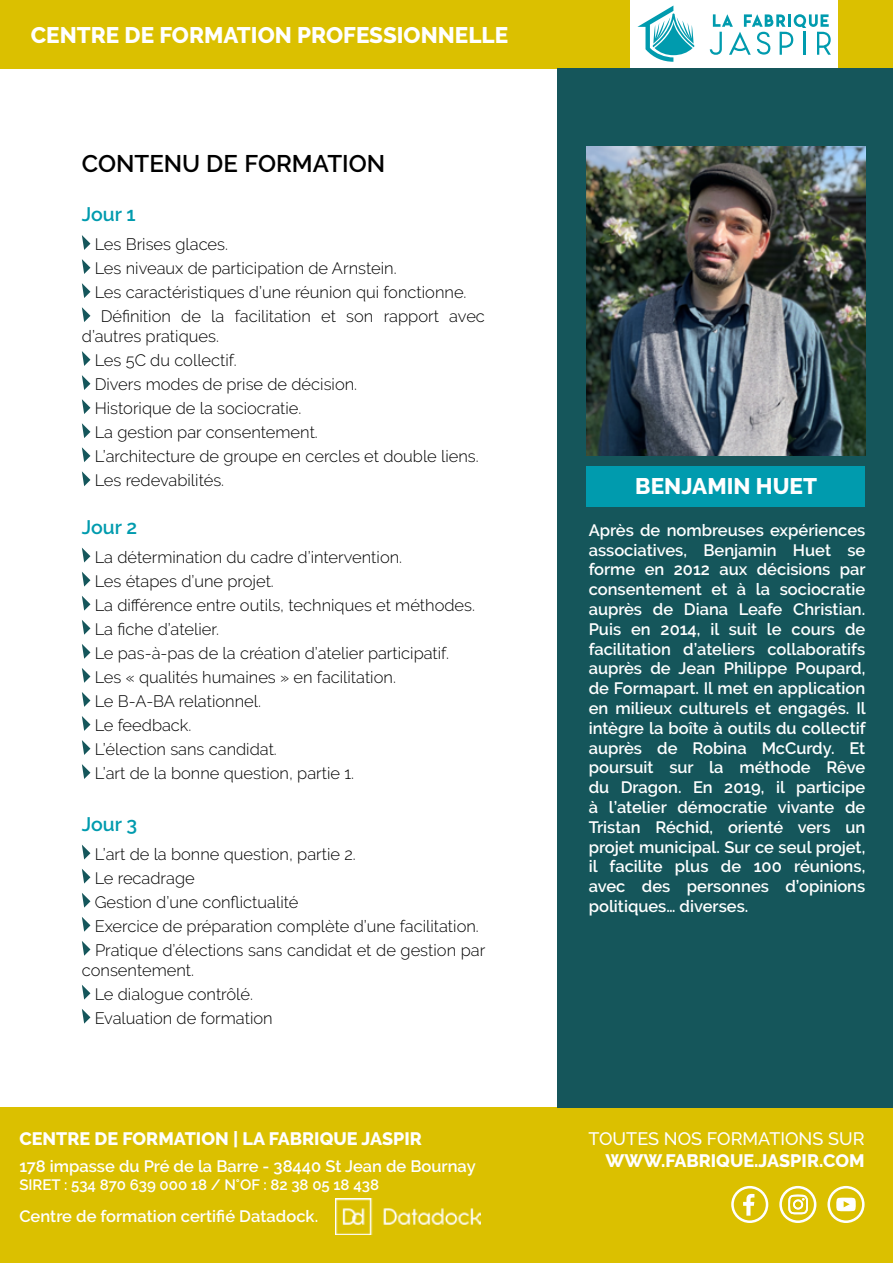
<style>
.page{position:relative;width:893px;height:1263px;background:#fff}
.page>*{position:absolute;margin:0;border:0;box-sizing:border-box;transform-origin:0 0}
.Titres__Prérequis__O{font:600 24px "Raleway";color:#000}
.Paragraphe_normal{font:800 22.5px "Raleway";color:#fff}
.Liste_avec_puce{font:600 19.5px "Raleway";color:#009bae}
.Paragraphe_normal-2{font:800 18px "Raleway";color:#fff}
.Titres__Prérequis__O-2{font:800 18px "Raleway";color:#fff}
.Paragraphe_normal-3{font:500 18px "Raleway";color:#fff}
.Liste_avec_puce-2{font:300 16.5px/19.8px "Raleway";color:#000}
.Paragraphe_normal-4{font:600 16.5px/19.8px "Raleway";color:#fff;text-align:justify}
.Paragraphe_normal-5{font:600 15px "Raleway";color:#fff}
</style>
<div class="page">
<div style="left:0;top:0;width:629px;height:68px;background:#dbc000"></div>
<div style="left:839px;top:0;width:54px;height:68px;background:#dbc000"></div>
<svg style="left:637px;top:6px;width:57px;height:56px"></svg>
<svg style="left:710px;top:14px;width:121px;height:41px"></svg>
<div style="left:0;top:1108px;width:893px;height:155px;background:#dbc000"></div>
<svg style="left:731px;top:1186px;width:37px;height:37px"></svg>
<svg style="left:779px;top:1186px;width:37px;height:37px"></svg>
<svg style="left:827px;top:1186px;width:37px;height:37px"></svg>
<img style="left:336px;top:1198px;width:144px;height:36px">
<div style="left:558px;top:68px;width:335px;height:1040px;background:#15565b"></div>
<div style="left:586px;top:466px;width:279px;height:40px;background:#009bae"></div>
<img style="left:586px;top:147px;width:279px;height:308px">
<svg style="left:82px;top:235px;width:8px;height:15px"></svg>
<svg style="left:82px;top:259px;width:8px;height:15px"></svg>
<svg style="left:82px;top:283px;width:8px;height:15px"></svg>
<svg style="left:82px;top:307px;width:8px;height:15px"></svg>
<svg style="left:82px;top:351px;width:8px;height:15px"></svg>
<svg style="left:82px;top:375px;width:8px;height:15px"></svg>
<svg style="left:82px;top:399px;width:8px;height:15px"></svg>
<svg style="left:82px;top:423px;width:8px;height:15px"></svg>
<svg style="left:82px;top:447px;width:8px;height:15px"></svg>
<svg style="left:82px;top:471px;width:8px;height:15px"></svg>
<svg style="left:82px;top:548px;width:8px;height:14px"></svg>
<svg style="left:82px;top:572px;width:8px;height:14px"></svg>
<svg style="left:82px;top:596px;width:8px;height:15px"></svg>
<svg style="left:82px;top:620px;width:8px;height:15px"></svg>
<svg style="left:82px;top:644px;width:8px;height:15px"></svg>
<svg style="left:82px;top:668px;width:8px;height:15px"></svg>
<svg style="left:82px;top:692px;width:8px;height:15px"></svg>
<svg style="left:82px;top:716px;width:8px;height:15px"></svg>
<svg style="left:82px;top:740px;width:8px;height:15px"></svg>
<svg style="left:82px;top:764px;width:8px;height:15px"></svg>
<svg style="left:82px;top:845px;width:8px;height:14px"></svg>
<svg style="left:82px;top:869px;width:8px;height:14px"></svg>
<svg style="left:82px;top:893px;width:8px;height:15px"></svg>
<svg style="left:82px;top:917px;width:8px;height:15px"></svg>
<svg style="left:82px;top:941px;width:8px;height:15px"></svg>
<svg style="left:82px;top:985px;width:8px;height:14px"></svg>
<svg style="left:82px;top:1009px;width:8px;height:15px"></svg>
<p class="Paragraphe_normal" style="left:31px;top:22px;width:479px">CENTRE DE FORMATION PROFESSIONNELLE</p>
<p class="Titres__Prérequis__O" style="left:82px;top:150px;width:305px">CONTENU DE FORMATION</p>
<p class="Liste_avec_puce" style="left:82px;top:203px;width:55px">Jour 1</p>
<p class="Liste_avec_puce-2" style="left:95px;top:234px;width:135px">Les Brises glaces.</p>
<p class="Liste_avec_puce-2" style="left:95px;top:258px;width:303px">Les niveaux de participation de Arnstein.</p>
<p class="Liste_avec_puce-2" style="left:95px;top:282px;width:373px">Les caractéristiques d’une réunion qui fonctionne.</p>
<p class="Liste_avec_puce-2" style="left:82px;top:306px;width:405px;text-indent:19px">Définition de la facilitation et son rapport avec d’autres pratiques.</p>
<p class="Liste_avec_puce-2" style="left:95px;top:350px;width:143px">Les 5C du collectif.</p>
<p class="Liste_avec_puce-2" style="left:95px;top:374px;width:264px">Divers modes de prise de décision.</p>
<p class="Liste_avec_puce-2" style="left:95px;top:398px;width:208px">Historique de la sociocratie.</p>
<p class="Liste_avec_puce-2" style="left:95px;top:422px;width:225px">La gestion par consentement.</p>
<p class="Liste_avec_puce-2" style="left:95px;top:446px;width:386px">L’architecture de groupe en cercles et double liens.</p>
<p class="Liste_avec_puce-2" style="left:95px;top:470px;width:131px">Les redevabilités.</p>
<p class="Liste_avec_puce" style="left:82px;top:516px;width:57px">Jour 2</p>
<p class="Liste_avec_puce-2" style="left:95px;top:547px;width:309px">La détermination du cadre d’intervention.</p>
<p class="Liste_avec_puce-2" style="left:95px;top:571px;width:181px">Les étapes d’une projet.</p>
<p class="Liste_avec_puce-2" style="left:95px;top:595px;width:382px">La différence entre outils, techniques et méthodes.</p>
<p class="Liste_avec_puce-2" style="left:95px;top:619px;width:126px">La fiche d’atelier.</p>
<p class="Liste_avec_puce-2" style="left:95px;top:643px;width:356px">Le pas-à-pas de la création d’atelier participatif.</p>
<p class="Liste_avec_puce-2" style="left:95px;top:667px;width:303px">Les « qualités humaines » en facilitation.</p>
<p class="Liste_avec_puce-2" style="left:95px;top:691px;width:168px">Le B-A-BA relationnel.</p>
<p class="Liste_avec_puce-2" style="left:95px;top:715px;width:98px">Le feedback.</p>
<p class="Liste_avec_puce-2" style="left:95px;top:739px;width:184px">L’élection sans candidat.</p>
<p class="Liste_avec_puce-2" style="left:95px;top:763px;width:261px">L’art de la bonne question, partie 1.</p>
<p class="Liste_avec_puce" style="left:82px;top:813px;width:57px">Jour 3</p>
<p class="Liste_avec_puce-2" style="left:95px;top:844px;width:263px">L’art de la bonne question, partie 2.</p>
<p class="Liste_avec_puce-2" style="left:95px;top:868px;width:102px">Le recadrage</p>
<p class="Liste_avec_puce-2" style="left:95px;top:892px;width:205px">Gestion d’une conflictualité</p>
<p class="Liste_avec_puce-2" style="left:95px;top:916px;width:386px">Exercice de préparation complète d’une facilitation.</p>
<p class="Liste_avec_puce-2" style="left:82px;top:940px;width:405px;text-indent:13px">Pratique d’élections sans candidat et de gestion par consentement.</p>
<p class="Liste_avec_puce-2" style="left:95px;top:984px;width:160px">Le dialogue contrôlé.</p>
<p class="Liste_avec_puce-2" style="left:95px;top:1008px;width:179px">Evaluation de formation</p>
<p class="Paragraphe_normal-2" style="left:19px;top:1129px;width:404px">CENTRE DE FORMATION | LA FABRIQUE JASPIR</p>
<p class="Paragraphe_normal-4" style="left:19px;top:1157px;width:458px">178 impasse du Pré de la Barre - 38440 St Jean de Bournay</p>
<p class="Paragraphe_normal-5" style="left:19px;top:1176px;width:361px">SIRET : 534 870 639 000 18 / N°OF : 82 38 05 18 438</p>
<p class="Paragraphe_normal-4" style="left:19px;top:1206px;width:300px">Centre de formation certifié Datadock.</p>
<p class="Paragraphe_normal" style="left:635px;top:473px;width:183px">BENJAMIN HUET</p>
<p class="Paragraphe_normal-4" style="left:589px;top:520px;width:279px">Après de nombreuses expériences associatives, Benjamin Huet se forme en 2012 aux décisions par consentement et à la sociocratie auprès de Diana Leafe Christian.<br>Puis en 2014, il suit le cours de facilitation d’ateliers collaboratifs auprès de Jean Philippe Poupard, de Formapart. Il met en application en milieux culturels et engagés. Il intègre la boîte à outils du collectif auprès de Robina McCurdy. Et poursuit sur la méthode Rêve du Dragon. En 2019, il participe à l’atelier démocratie vivante de Tristan Réchid, orienté vers un projet municipal. Sur ce seul projet, il facilite plus de 100 réunions, avec des personnes d’opinions politiques… diverses.</p>
<p class="Paragraphe_normal-3" style="left:588px;top:1129px;width:278px">TOUTES NOS FORMATIONS SUR</p>
<p class="Titres__Prérequis__O-2" style="left:605px;top:1150px;width:261px">WWW.FABRIQUE.JASPIR.COM</p>
</div>
